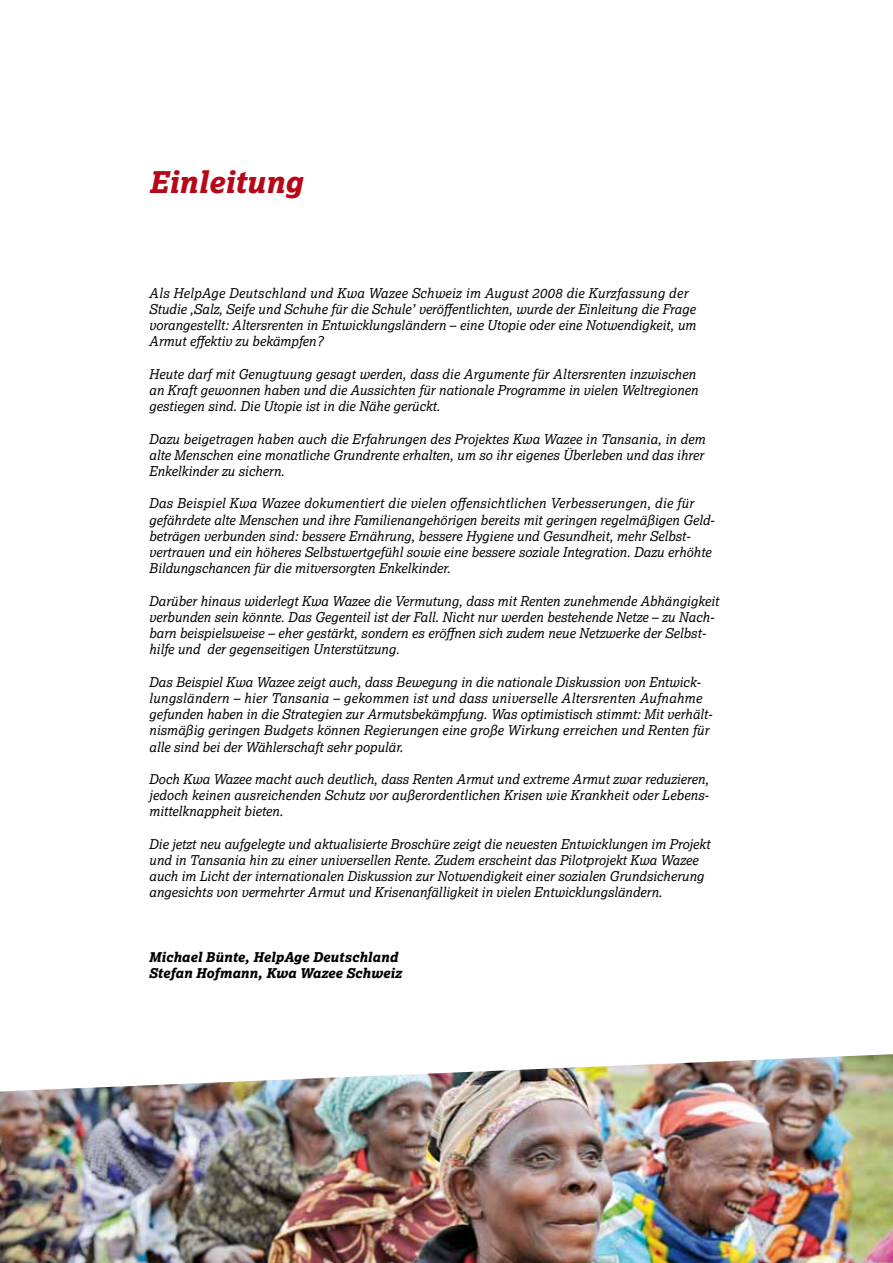
<style>
.page{position:relative;width:893px;height:1263px;background:#fff}
.page>*{position:absolute;margin:0;border:0;box-sizing:border-box;transform-origin:0 0}
.t1{font:italic 30px "Lexia X Bold";color:#b80718}
.t2{font:italic 13.5px/16.2px "Lexia";color:#000}
.t3{font:italic 13.5px/16.2px "Lexia X Bold";color:#000}
</style>
<div class="page">
<img style="left:0;top:1054px;width:893px;height:209px">
<h1 class="t1" style="left:149px;top:162px;width:156px">Einleitung</h1>
<p class="t2" style="left:149px;top:284px;width:548px">Als HelpAge Deutschland und Kwa Wazee Schweiz im August 2008 die Kurzfassung der Studie ‚Salz, Seife und Schuhe für die Schule’ veröffentlichten, wurde der Einleitung die Frage vorangestellt: Altersrenten in Entwicklungsländern – eine Utopie oder eine Notwendigkeit, um Armut effektiv zu bekämpfen?</p>
<p class="t2" style="left:149px;top:365px;width:551px">Heute darf mit Genugtuung gesagt werden, dass die Argumente für Altersrenten inzwischen an Kraft gewonnen haben und die Aussichten für nationale Programme in vielen Weltregionen gestiegen sind. Die Utopie ist in die Nähe gerückt.</p>
<p class="t2" style="left:149px;top:430px;width:558px">Dazu beigetragen haben auch die Erfahrungen des Projektes Kwa Wazee in Tansania, in dem alte Menschen eine monatliche Grundrente erhalten, um so ihr eigenes Überleben und das ihrer<br>Enkelkinder zu sichern.</p>
<p class="t2" style="left:149px;top:495px;width:567px">Das Beispiel Kwa Wazee dokumentiert die vielen offensichtlichen Verbesserungen, die für gefährdete alte Menschen und ihre Familienangehörigen bereits mit geringen regelmäßigen Geld&shy;beträgen verbunden sind: bessere Ernährung, bessere Hygiene und Gesundheit, mehr Selbst&shy;vertrauen und ein höheres Selbstwertgefühl sowie eine bessere soziale Integration. Dazu erhöhte Bildungschancen für die mitversorgten Enkelkinder.</p>
<p class="t2" style="left:149px;top:592px;width:571px">Darüber hinaus widerlegt Kwa Wazee die Vermutung, dass mit Renten zunehmende Abhängigkeit verbunden sein könnte. Das Gegenteil ist der Fall. Nicht nur werden bestehende Netze – zu Nach&shy;barn beispielsweise – eher gestärkt, sondern es eröffnen sich zudem neue Netzwerke der Selbst&shy;hilfe und der gegenseitigen Unterstützung.</p>
<p class="t2" style="left:149px;top:673px;width:565px">Das Beispiel Kwa Wazee zeigt auch, dass Bewegung in die nationale Diskussion von Entwick&shy;lungsländern – hier Tansania – gekommen ist und dass universelle Altersrenten Aufnahme gefunden haben in die Strategien zur Armutsbekämpfung. Was optimistisch stimmt: Mit verhält&shy;nismäßig geringen Budgets können Regierungen eine große Wirkung erreichen und Renten für alle sind bei der Wählerschaft sehr populär.</p>
<p class="t2" style="left:149px;top:770px;width:561px;text-align:justify">Doch Kwa Wazee macht auch deutlich, dass Renten Armut und extreme Armut zwar reduzieren, jedoch keinen ausreichenden Schutz vor außerordentlichen Krisen wie Krankheit oder Lebens&shy;mittelknappheit bieten.</p>
<p class="t2" style="left:149px;top:835px;width:563px">Die jetzt neu aufgelegte und aktualisierte Broschüre zeigt die neuesten Entwicklungen im Projekt und in Tansania hin zu einer universellen Rente. Zudem erscheint das Pilotprojekt Kwa Wazee auch im Licht der internationalen Diskussion zur Notwendigkeit einer sozialen Grundsicherung angesichts von vermehrter Armut und Krisenanfälligkeit in vielen Entwicklungsländern.</p>
<p class="t3" style="left:149px;top:949px;width:254px">Michael Bünte, HelpAge Deutschland<br>Stefan Hofmann, Kwa Wazee Schweiz</p>
</div>
